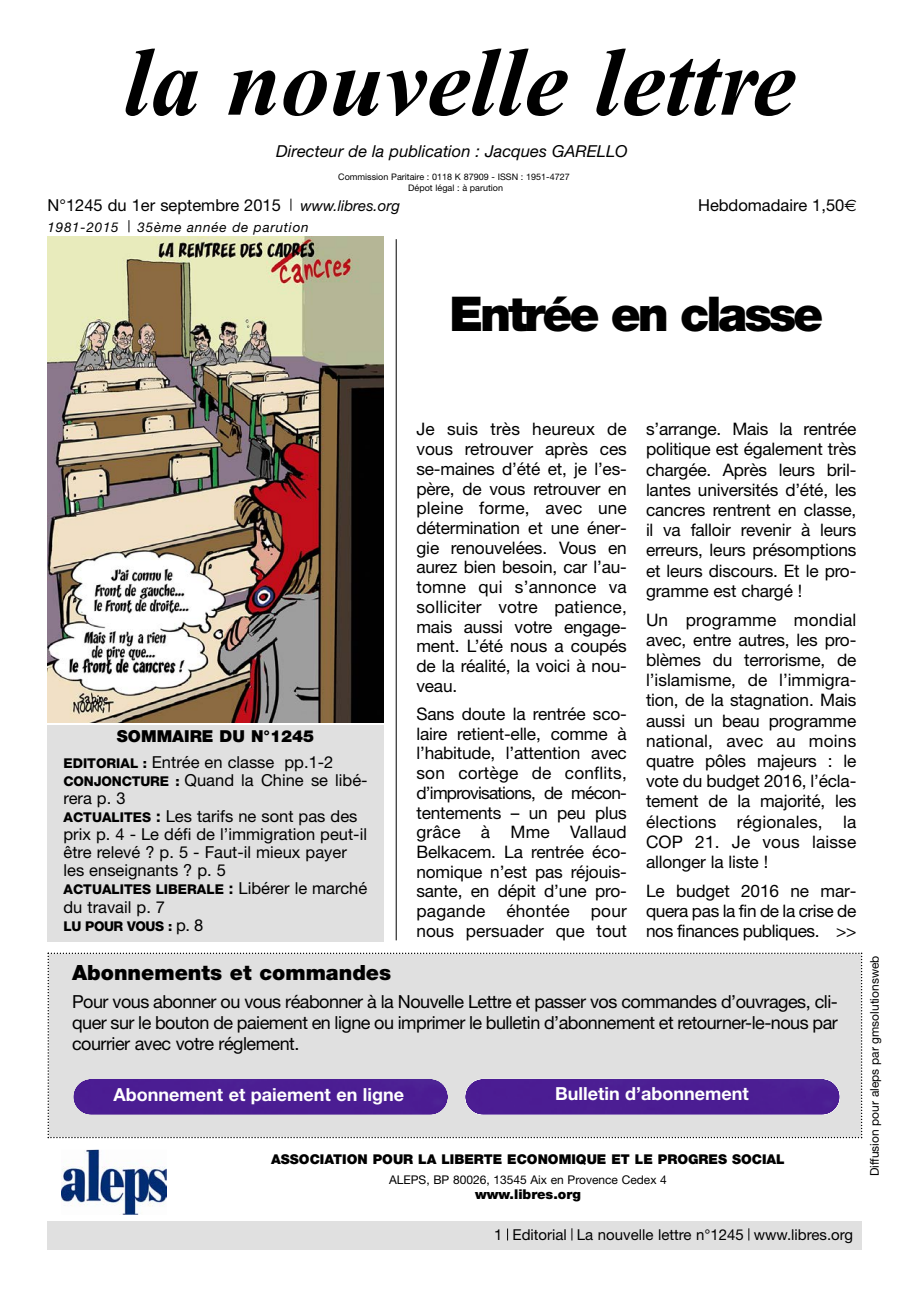
<style>
.page{position:relative;width:920px;height:1290px;background:#fff}
.page>*{position:absolute;margin:0;border:0;box-sizing:border-box;transform-origin:0 0}
.t1{font:italic 700 97.5px "Times New Roman";color:#000}
.t2{font:900 48px "Helvetica Neue";letter-spacing:-.065em;color:#000}
.t3{font:900 21px "Helvetica Neue";color:#000}
.t4{font:18px/21px "Helvetica Neue";letter-spacing:-.03em;color:#000;text-align:justify}
.t5{font:700 18px "Helvetica Neue";color:#fff}
.t6{font:17.25px/19.6px "Helvetica Neue";letter-spacing:-.01em;color:#000;text-align:justify}
.t7{font:16.5px/18.1px "Helvetica Neue";color:#000}
.t8{font:italic 16.5px "Helvetica Neue";color:#000}
.t9{font:15px "Helvetica Neue";color:#000}
.t10{font:900 13.5px "Helvetica Neue";color:#000}
.t11{font:800 13.5px "Helvetica Neue";color:#000}
.t12{font:italic 13.5px "Helvetica Neue";letter-spacing:.055em;color:#000}
.t13{font:800 13.5px "Helvetica Neue";letter-spacing:-.03em;color:#000}
.t14{font:12px "Helvetica Neue";color:#000}
.t15{font:9px/10.8px "Helvetica Neue";color:#000;text-align:center}
.s1{font-style:italic;font-size:15px}
.s2{font-family:"Euro Sans"}
.s3{font-weight:900}
.s4{font-weight:800;font-size:13.5px}
.s5{font-weight:700}
.s6{font-weight:700;font-size:16.5px}
.s7{font-weight:400;font-size:16.5px}
</style>
<div class="page">
<svg style="left:291px;top:199px;width:1px;height:12px"></svg>
<div style="left:48px;top:723px;width:336px;height:218px;background:#e0e0e0"></div>
<img style="left:48px;top:237px;width:336px;height:486px">
<img style="left:62px;top:1149px;width:105px;height:66px">
<hr style="left:396px;top:239px;width:1px;height:701px;background:#000">
<div style="left:47px;top:1222px;width:814px;height:28px;background:#e0e0e0"></div>
<svg style="left:748px;top:1228px;width:1px;height:12px"></svg>
<svg style="left:571px;top:1228px;width:1px;height:12px"></svg>
<svg style="left:507px;top:1228px;width:1px;height:12px"></svg>
<svg style="left:129px;top:220px;width:1px;height:12px"></svg>
<div style="left:48px;top:952px;width:814px;height:186px;background:#e0e0e0"></div>
<div style="left:465px;top:1079px;width:375px;height:36px;background:#4b1d93;border-radius:18px"></div>
<div style="left:73px;top:1079px;width:375px;height:36px;background:#4b1d93;border-radius:18px"></div>
<h1 class="t1" style="left:124px;top:28px;width:673px">la nouvelle lettre</h1>
<p class="t8" style="left:276px;top:145px;width:353px">Directeur de la publication : Jacques GARELLO</p>
<p class="t7" style="left:48px;top:197px;width:354px">N°1245 du 1er septembre 2015 <span class="s1">www.libres.org</span></p>
<p class="t7" style="left:698px;top:197px;width:160px">Hebdomadaire 1,50<span class="s2">€</span></p>
<p class="t15" style="left:338px;top:172px;width:233px">Commission Paritaire : 0118 K 87909 - ISSN : 1951-4727<br>Dépot légal : à parution</p>
<p class="t12" style="left:48px;top:223px;width:73px">1981-2015</p>
<p class="t12" style="left:138px;top:223px;width:173px">35ème année de parution</p>
<h2 class="t2" style="left:449px;top:297px;width:375px">Entrée en classe</h2>
<p class="t7" style="left:64px;top:725px;width:271px;line-height:25.7px;text-indent:53px"><span class="s3">SOMMAIRE DU N°1245<br></span><span class="s4">EDITORIAL :</span> Entrée en classe pp.1-2</p>
<p class="t7" style="left:64px;top:772px;width:306px"><span class="s4">CONJONCTURE :</span> Quand la Chine se libé&shy;rera p. 3<br><span class="s4">ACTUALITES</span> <span class="s5">:</span> Les tarifs ne sont pas des prix p. 4 - Le défi de l’immigration peut-il être relevé ? p. 5 - Faut-il mieux payer les enseignants ? p. 5</p>
<p class="t11" style="left:64px;top:885px;width:305px">ACTUALITES LIBERALE <span class="s6">:</span> <span class="s7">Libérer le marché</span></p>
<p class="t7" style="left:64px;top:899px;width:103px">du travail p. 7</p>
<p class="t13" style="left:64px;top:921px;width:141px">LU POUR VOUS : <span class="s7">p. 8</span></p>
<p class="t6" style="left:416px;top:421px;width:212px">Je suis très heureux de vous retrouver après ces se-maines d’été et, je l’es&shy;père, de vous retrouver en pleine forme, avec une détermination et une éner&shy;gie renouvelées. Vous en aurez bien besoin, car l’au&shy;tomne qui s’annonce va solliciter votre patience, mais aussi votre engage&shy;ment. L’été nous a coupés de la réalité, la voici à nou&shy;veau.</p>
<p class="t6" style="left:416px;top:706px;width:212px">Sans doute la rentrée sco&shy;laire retient-elle, comme à l’habitude, l’attention avec son cortège de conflits, d’improvisations, de mécon&shy;tentements – un peu plus grâce à Mme Vallaud Belkacem. La rentrée éco&shy;nomique n’est pas réjouis&shy;sante, en dépit d’une pro&shy;pagande éhontée pour nous persuader que tout</p>
<p class="t6" style="left:646px;top:421px;width:212px;line-height:20.2px">s’arrange. Mais la rentrée politique est également très chargée. Après leurs bril&shy;lantes universités d’été, les cancres rentrent en classe, il va falloir revenir à leurs erreurs, leurs présomptions et leurs discours. Et le pro&shy;gramme est chargé !</p>
<p class="t6" style="left:646px;top:611px;width:212px;line-height:20.2px">Un programme mondial avec, entre autres, les pro&shy;blèmes du terrorisme, de l’islamisme, de l’immigra&shy;tion, de la stagnation. Mais aussi un beau programme national, avec au moins quatre pôles majeurs : le vote du budget 2016, l’écla&shy;tement de la majorité, les élections régionales, la COP 21. Je vous laisse allonger la liste !</p>
<p class="t6" style="left:646px;top:882px;width:212px;line-height:20.2px">Le budget 2016 ne mar&shy;quera pas la fin de la crise de nos finances publiques. &gt;&gt;</p>
<p class="t3" style="left:72px;top:964px;width:321px">Abonnements et commandes</p>
<p class="t4" style="left:72px;top:993px;width:767px">Pour vous abonner ou vous réabonner à la Nouvelle Lettre et passer vos commandes d’ouvrages, cli&shy;quer sur le bouton de paiement en ligne ou imprimer le bulletin d’abonnement et retourner-le-nous par courrier avec votre réglement.</p>
<p class="t5" style="left:114px;top:1088px;width:292px">Abonnement et paiement en ligne</p>
<p class="t5" style="left:555px;top:1087px;width:195px">Bulletin d’abonnement</p>
<p class="t10" style="left:271px;top:1154px;width:515px">ASSOCIATION POUR LA LIBERTE ECONOMIQUE ET LE PROGRES SOCIAL</p>
<p class="t14" style="left:389px;top:1175px;width:279px">ALEPS, BP 80026, 13545 Aix en Provence Cedex 4</p>
<p class="t10" style="left:475px;top:1189px;width:107px">www.libres.org</p>
<p class="t9" style="left:494px;top:1230px;width:360px">1 Editorial La nouvelle lettre n°1245 www.libres.org</p>
<p class="t14" style="left:870px;top:1176px;width:222px;rotate:-90deg">Diffusion pour aleps par gmsolutionsweb</p>
</div>
